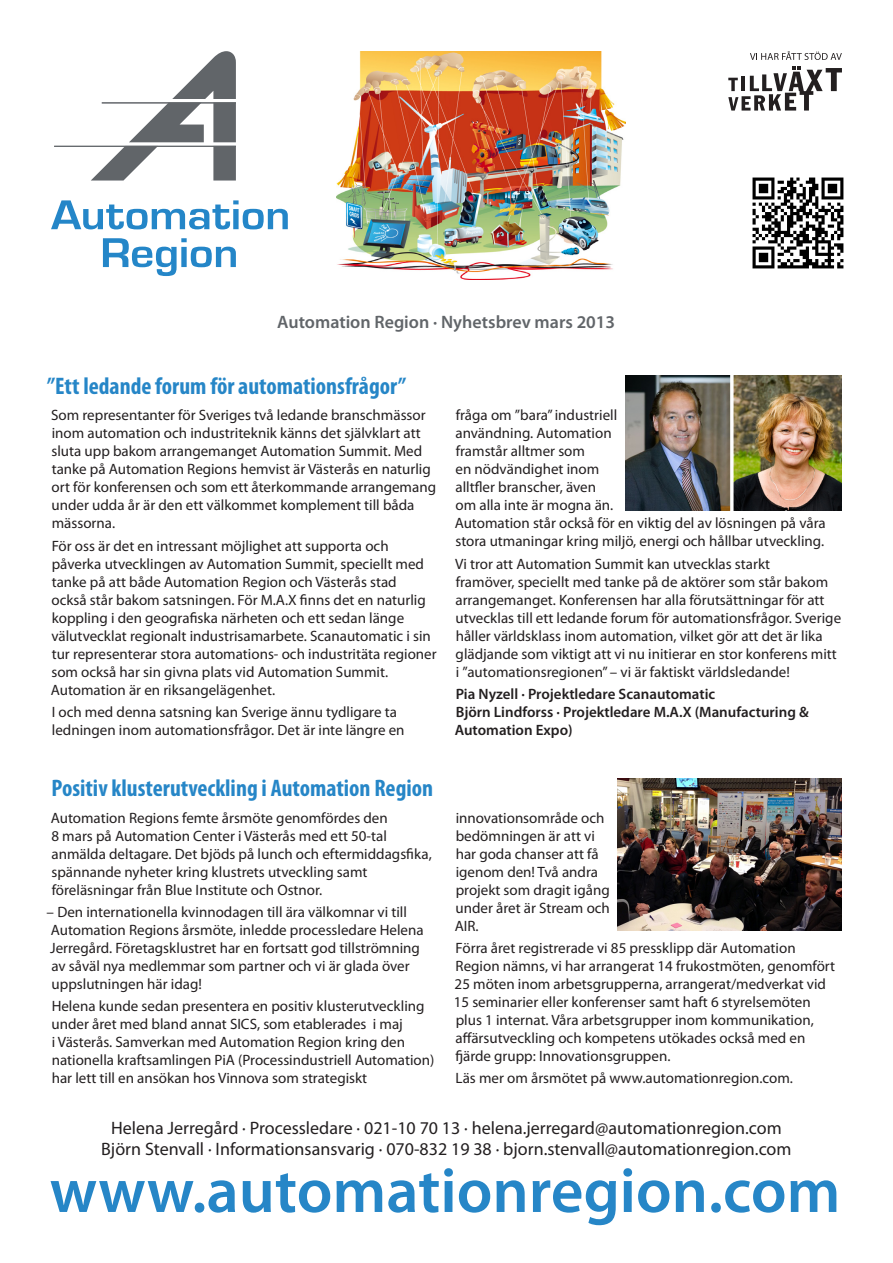
<style>
.page{position:relative;width:893px;height:1263px;background:#fff}
.page>*{position:absolute;margin:0;border:0;box-sizing:border-box;transform-origin:0 0}
.t1{font:600 63.45px "Myriad Pro";color:#2686c7}
.t2{font:700 condensed 24px "Myriad Pro";color:#2686c7}
.t3{font:18px/21.6px "Myriad Pro";color:#231f20;text-align:center}
.t4{font:600 18px "Myriad Pro";color:#616569}
.t5{font:15px/18px "Myriad Pro";color:#231f20}
.t6{font:600 15px/18px "Myriad Pro";color:#231f20}
</style>
<div class="page">
<svg style="left:91px;top:51px;width:145px;height:130px"></svg>
<hr style="left:102px;top:103px;width:134px;height:1px;background:#616569">
<hr style="left:54px;top:146px;width:182px;height:1px;background:#616569">
<svg style="left:51px;top:200px;width:237px;height:29px"></svg>
<svg style="left:103px;top:238px;width:133px;height:38px"></svg>
<img style="left:337px;top:51px;width:288px;height:229px">
<img style="left:752px;top:177px;width:92px;height:92px">
<svg style="left:728px;top:66px;width:114px;height:45px"></svg>
<svg style="left:750px;top:51px;width:92px;height:9px"></svg>
<img style="left:625px;top:376px;width:217px;height:134px">
<img style="left:617px;top:778px;width:225px;height:152px">
<p class="t4" style="left:277px;top:310px;width:339px">Automation Region · Nyhetsbrev mars 2013</p>
<p class="t2" style="left:47px;top:371px;width:361px">”Ett ledande forum för automationsfrågor”</p>
<p class="t5" style="left:51px;top:406px;width:386px">Som representanter för Sveriges två ledande branschmässor inom automation och industriteknik känns det självklart att sluta upp bakom arrangemanget Automation Summit. Med tanke på Automation Regions hemvist är Västerås en naturlig ort för konferensen och som ett återkommande arrangemang under udda år är den ett välkommet komplement till båda mässorna.</p>
<p class="t5" style="left:51px;top:536px;width:387px">För oss är det en intressant möjlighet att supporta och påverka utvecklingen av Automation Summit, speciellt med tanke på att både Automation Region och Västerås stad<br>också står bakom satsningen. För M.A.X finns det en naturlig koppling i den geografiska närheten och ett sedan länge välutvecklat regionalt industrisamarbete. Scanautomatic i sin tur representerar stora automations- och industritäta regioner som också har sin givna plats vid Automation Summit.<br>Automation är en riksangelägenhet.</p>
<p class="t5" style="left:52px;top:702px;width:354px">I och med denna satsning kan Sverige ännu tydligare ta ledningen inom automationsfrågor. Det är inte längre en</p>
<p class="t2" style="left:52px;top:773px;width:383px">Positiv klusterutveckling i Automation Region</p>
<p class="t5" style="left:51px;top:808px;width:382px">Automation Regions femte årsmöte genomfördes den<br>8 mars på Automation Center i Västerås med ett 50-tal anmälda deltagare. Det bjöds på lunch och eftermiddagsfika, spännande nyheter kring klustrets utveckling samt föreläsningar från Blue Institute och Ostnor.</p>
<p class="t5" style="left:47px;top:902px;width:378px">– Den internationella kvinnodagen till ära välkomnar vi till Automation Regions årsmöte, inledde processledare Helena Jerregård. Företagsklustret har en fortsatt god tillströmning av såväl nya medlemmar som partner och vi är glada över uppslutningen här idag!</p>
<p class="t5" style="left:52px;top:997px;width:384px">Helena kunde sedan presentera en positiv klusterutveckling under året med bland annat SICS, som etablerades i maj<br>i Västerås. Samverkan med Automation Region kring den nationella kraftsamlingen PiA (Processindustriell Automation) har lett till en ansökan hos Vinnova som strategiskt</p>
<p class="t5" style="left:455px;top:406px;width:373px">fråga om ”bara” industriell<br>användning. Automation<br>framstår alltmer som<br>en nödvändighet inom<br>alltfler branscher, även<br>om alla inte är mogna än.<br>Automation står också för en viktig del av lösningen på våra stora utmaningar kring miljö, energi och hållbar utveckling.</p>
<p class="t5" style="left:455px;top:554px;width:387px">Vi tror att Automation Summit kan utvecklas starkt<br>framöver, speciellt med tanke på de aktörer som står bakom arrangemanget. Konferensen har alla förutsättningar för att utvecklas till ett ledande forum för automationsfrågor. Sverige håller världsklass inom automation, vilket gör att det är lika glädjande som viktigt att vi nu initierar en stor konferens mitt i ”automationsregionen” – vi är faktiskt världsledande!</p>
<p class="t6" style="left:455px;top:684px;width:355px">Pia Nyzell · Projektledare Scanautomatic<br>Björn Lindforss · Projektledare M.A.X (Manufacturing &amp;<br>Automation Expo)</p>
<p class="t5" style="left:455px;top:808px;width:157px">innovationsområde och bedömningen är att vi har goda chanser att få igenom den! Två andra projekt som dragit igång under året är Stream och<br>AIR.</p>
<p class="t5" style="left:454px;top:938px;width:383px">Förra året registrerade vi 85 pressklipp där Automation Region nämns, vi har arrangerat 14 frukostmöten, genomfört 25 möten inom arbetsgrupperna, arrangerat/medverkat vid 15 seminarier eller konferenser samt haft 6 styrelsemöten plus 1 internat. Våra arbetsgrupper inom kommunikation, affärsutveckling och kompetens utökades också med en fjärde grupp: Innovationsgruppen.</p>
<p class="t5" style="left:456px;top:1069px;width:339px">Läs mer om årsmötet på www.automationregion.com.</p>
<p class="t3" style="left:101px;top:1116px;width:692px">Helena Jerregård · Processledare · 021-10 70 13 · helena.jerregard@automationregion.com<br>Björn Stenvall · Informationsansvarig · 070-832 19 38 · bjorn.stenvall@automationregion.com</p>
<p class="t1" style="left:50px;top:1150px;width:792px">www.automationregion.com</p>
</div>
